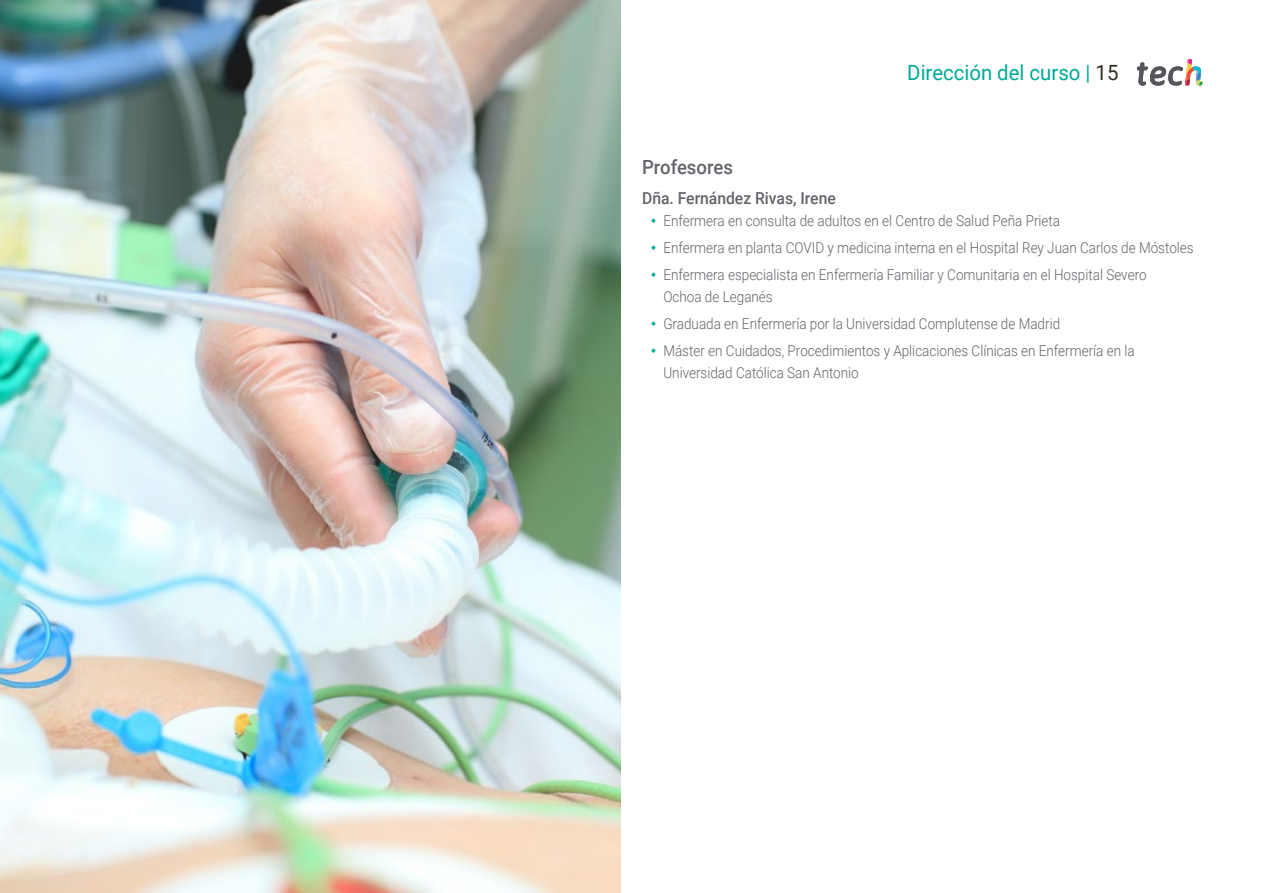
<style>
.page{position:relative;width:1263px;height:893px;background:#fff}
.page>*{position:absolute;margin:0;border:0;box-sizing:border-box;transform-origin:0 0}
.t1{font:21px "Roboto";color:#00a996}
.t2{font:500 19.5px "Roboto";color:#61646a;scale:.95 1}
.t3{font:500 16.5px "Roboto";color:#61646a;scale:.95 1}
.t4{font:300 15px/26.7px "Roboto";color:#61646a;scale:.9 1}
.s1{color:#312e20}
</style>
<div class="page">
<svg style="left:1137px;top:59px;width:65px;height:27px"></svg>
<img style="left:0;top:0;width:621px;height:893px">
<h2 class="t2" style="left:642px;top:154px;width:97px">Profesores</h2>
<h1 class="t1" style="left:907px;top:57px;width:213px">Dirección del curso | <span class="s1">15</span></h1>
<p class="t3" style="left:642px;top:186px;width:205px">Dña. Fernández Rivas, Irene</p>
<p class="t4" style="left:663px;top:207px;width:591px">Enfermera en consulta de adultos en el Centro de Salud Peña Prieta<br>Enfermera en planta COVID y medicina interna en el Hospital Rey Juan Carlos de Móstoles<br>Enfermera especialista en Enfermería Familiar y Comunitaria en el Hospital Severo</p>
<p class="t4" style="left:663px;top:283px;width:525px">Ochoa de Leganés<br>Graduada en Enfermería por la Universidad Complutense de Madrid<br>Máster en Cuidados, Procedimientos y Aplicaciones Clínicas en Enfermería en la</p>
<p class="t4" style="left:663px;top:359px;width:219px">Universidad Católica San Antonio</p>
</div>
